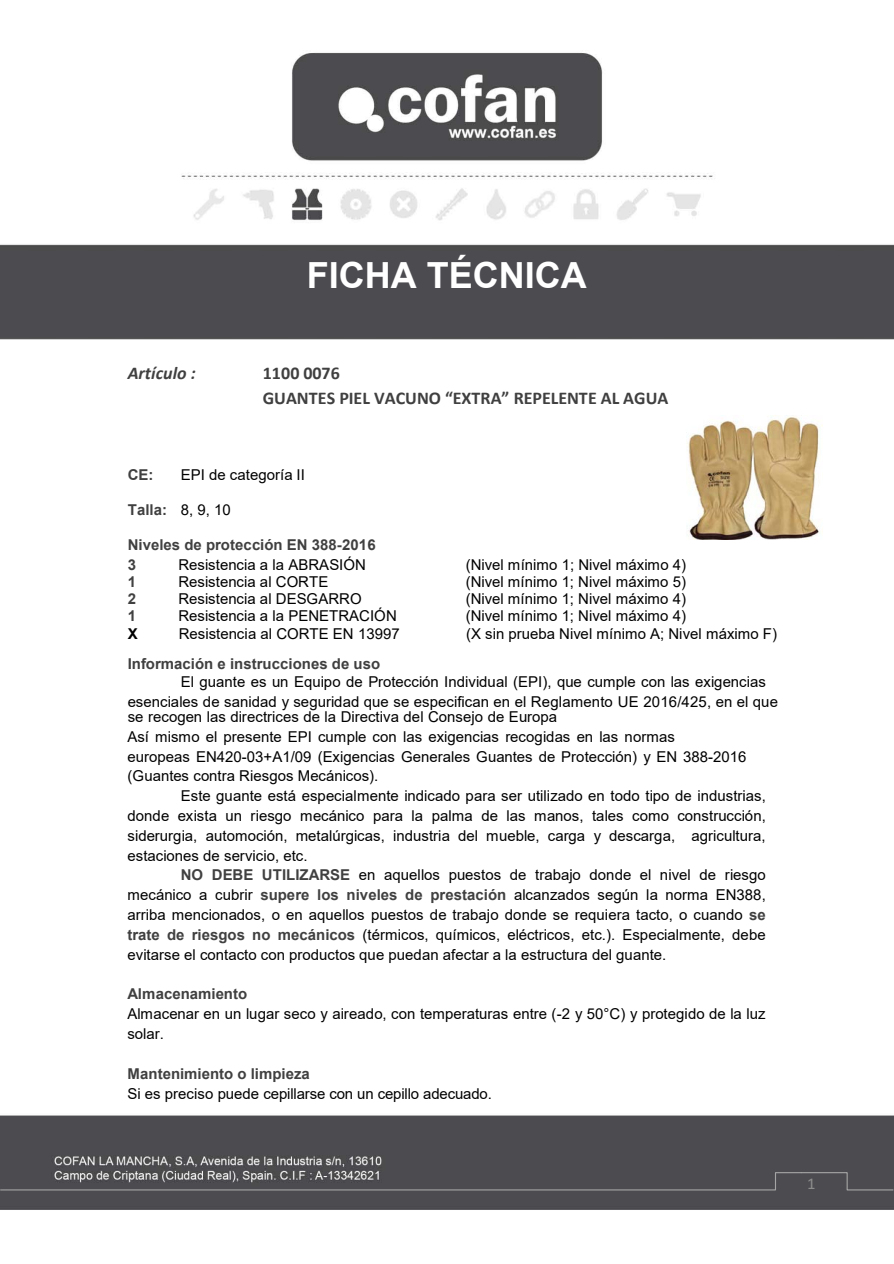
<style>
.page{position:relative;width:894px;height:1264px;background:#fff}
.page>*{position:absolute;margin:0;border:0;box-sizing:border-box;transform-origin:0 0}
.t1{font:700 36px "Arial";color:#fff}
.t2{font:700 18px/25.8px "Calibri";color:#404040}
.t3{font:italic 700 18px "Calibri";color:#404040}
.t4{font:16.5px "Calibri";color:#8c8c8c}
.t5{font:15px/19.8px "Arial";color:#000}
.t6{font:700 15px/19.6px "Arial";color:#404040}
.t7{font:700 15px "Arial";color:#000}
.s1{font-weight:400;color:#000}
.s2{font-weight:700;color:#404040}
</style>
<div class="page">
<img style="left:0;top:52px;width:893px;height:1158px">
<svg style="left:0;top:1171px;width:893px;height:19px;background:#57565a"></svg>
<img style="left:686px;top:415px;width:136px;height:125px">
<h1 class="t1" style="left:307px;top:262px;width:281px">FICHA TÉCNICA</h1>
<p class="t3" style="left:128px;top:365px;width:69px">Artículo :</p>
<p class="t2" style="left:263px;top:361px;width:407px">1100 0076<br>GUANTES PIEL VACUNO “EXTRA” REPELENTE AL AGUA</p>
<p class="t6" style="left:128px;top:466px;width:27px">CE:</p>
<p class="t5" style="left:181px;top:466px;width:125px">EPI de categoría II</p>
<p class="t6" style="left:128px;top:501px;width:105px">Talla: <span class="s1">8, 9, 10</span></p>
<p class="t6" style="left:128px;top:536px;width:249px">Niveles de protección EN 388-2016<br>3</p>
<p class="t5" style="left:178px;top:556px;width:189px">Resistencia a la ABRASIÓN</p>
<p class="t5" style="left:465px;top:556px;width:222px">(Nivel mínimo 1; Nivel máximo 4)</p>
<p class="t6" style="left:128px;top:573px;width:10px">1</p>
<p class="t5" style="left:178px;top:573px;width:151px">Resistencia al CORTE</p>
<p class="t5" style="left:465px;top:573px;width:222px">(Nivel mínimo 1; Nivel máximo 5)</p>
<p class="t6" style="left:128px;top:590px;width:10px">2</p>
<p class="t5" style="left:178px;top:590px;width:185px">Resistencia al DESGARRO</p>
<p class="t5" style="left:465px;top:590px;width:222px">(Nivel mínimo 1; Nivel máximo 4)</p>
<p class="t6" style="left:128px;top:607px;width:10px">1</p>
<p class="t5" style="left:178px;top:607px;width:220px">Resistencia a la PENETRACIÓN</p>
<p class="t5" style="left:465px;top:607px;width:222px">(Nivel mínimo 1; Nivel máximo 4)</p>
<p class="t5" style="left:179px;top:625px;width:222px">Resistencia al CORTE EN 13997</p>
<p class="t5" style="left:466px;top:625px;width:312px">(X sin prueba Nivel mínimo A; Nivel máximo F)</p>
<p class="t6" style="left:128px;top:655px;width:254px">Información e instrucciones de uso</p>
<p class="t5" style="left:128px;top:673px;width:651px;text-indent:53px">El guante es un Equipo de Protección Individual (EPI), que cumple con las exigencias esenciales de sanidad y seguridad que se especifican en el Reglamento UE 2016/425, en el que</p>
<p class="t5" style="left:127px;top:708px;width:620px">se recogen las directrices de la Directiva del Consejo de Europa<br>Así mismo el presente EPI cumple con las exigencias recogidas en las normas<br>europeas EN420-03+A1/09 (Exigencias Generales Guantes de Protección) y EN 388-2016 (Guantes contra Riesgos Mecánicos).</p>
<p class="t5" style="left:127px;top:787px;width:639px;text-align:justify;text-indent:53px">Este guante está especialmente indicado para ser utilizado en todo tipo de industrias, donde exista un riesgo mecánico para la palma de las manos, tales como construcción, siderurgia, automoción, metalúrgicas, industria del mueble, carga y descarga, agricultura, estaciones de servicio, etc.</p>
<p class="t5" style="left:127px;top:866px;width:639px;text-align:justify;text-indent:53px"><span class="s2">NO DEBE UTILIZARSE</span> en aquellos puestos de trabajo donde el nivel de riesgo mecánico a cubrir <span class="s2">supere los niveles de prestación</span> alcanzados según la norma EN388, arriba mencionados, o en aquellos puestos de trabajo donde se requiera tacto, o cuando <span class="s2">se trate de riesgos no mecánicos</span> (térmicos, químicos, eléctricos, etc.). Especialmente, debe evitarse el contacto con productos que puedan afectar a la estructura del guante.</p>
<p class="t6" style="left:127px;top:985px;width:121px">Almacenamiento</p>
<p class="t5" style="left:127px;top:1005px;width:639px">Almacenar en un lugar seco y aireado, con temperaturas entre (-2 y 50°C) y protegido de la luz solar.</p>
<p class="t6" style="left:127px;top:1065px;width:184px">Mantenimiento o limpieza</p>
<p class="t5" style="left:127px;top:1084px;width:366px">Si es preciso puede cepillarse con un cepillo adecuado.</p>
<p class="t7" style="left:128px;top:628px;width:11px">X</p>
<p class="t4" style="left:806px;top:1176px;width:10px">1</p>
</div>
